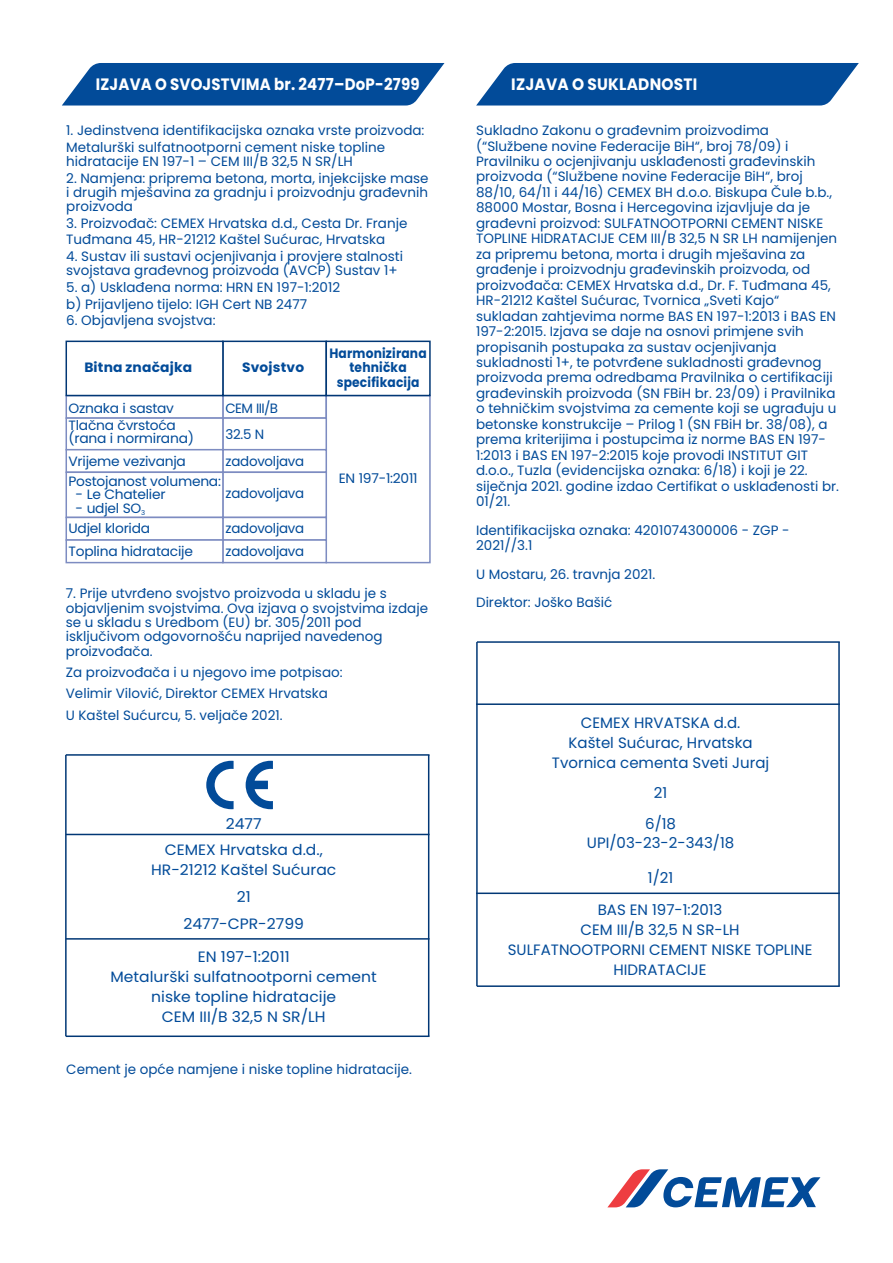
<style>
.page{position:relative;width:893px;height:1263px;background:#fff}
.page>*{position:absolute;margin:0;border:0;box-sizing:border-box;transform-origin:0 0}
.t1{font:700 16.5px "Poppins";letter-spacing:.015em;color:#fff;scale:.91 1}
.t2{font:700 16.5px "Poppins";letter-spacing:.015em;color:#fff;scale:.93 1}
.t3{font:15px/20px "Poppins";color:#024b99;text-align:center}
.t4{font:15px/20px "Poppins";color:#024b99;text-align:center;scale:1.04 1}
.t5{font:13.5px/15.5px "Poppins";color:#024b99}
.t6{font:13.5px/13.2px "Poppins";letter-spacing:-.02em;color:#024b99}
.t7{font:700 13.5px/14.5px "Poppins";letter-spacing:.015em;color:#024b99;text-align:center;scale:.91 1}
.t8{font:700 13.5px "Poppins";letter-spacing:.015em;color:#024b99}
</style>
<div class="page">
<hr style="left:477px;top:641px;width:363px;height:2px;background:#013775">
<hr style="left:476px;top:642px;width:2px;height:344px;background:#013775">
<hr style="left:838px;top:642px;width:2px;height:344px;background:#013775">
<hr style="left:476px;top:703px;width:364px;height:2px;background:#013775">
<hr style="left:476px;top:892px;width:364px;height:2px;background:#013775">
<hr style="left:477px;top:985px;width:363px;height:2px;background:#013775">
<hr style="left:66px;top:754px;width:363px;height:2px;background:#013775">
<hr style="left:66px;top:834px;width:363px;height:1px;background:#013775">
<hr style="left:65px;top:755px;width:2px;height:281px;background:#013775">
<hr style="left:428px;top:755px;width:1px;height:281px;background:#013775">
<hr style="left:66px;top:938px;width:363px;height:2px;background:#013775">
<hr style="left:66px;top:1035px;width:363px;height:2px;background:#013775">
<svg style="left:206px;top:761px;width:67px;height:48px"></svg>
<svg style="left:62px;top:63px;width:382px;height:43px;background:#195ba2"></svg>
<svg style="left:608px;top:1169px;width:212px;height:38px"></svg>
<svg style="left:476px;top:63px;width:383px;height:43px;background:#1a5ca2"></svg>
<div style="left:222px;top:395px;width:105px;height:24px;background:#fff;border:2px solid #7d8cc1"></div>
<div style="left:66px;top:395px;width:158px;height:24px;background:#fff;border:2px solid #7d8cc1"></div>
<div style="left:325px;top:395px;width:106px;height:168px;background:#fff;border:2px solid #7d8cc1"></div>
<div style="left:222px;top:417px;width:105px;height:33px;background:#fff;border:2px solid #7d8cc1"></div>
<div style="left:66px;top:417px;width:158px;height:33px;background:#fff;border:2px solid #7d8cc1"></div>
<div style="left:222px;top:449px;width:105px;height:24px;background:#fff;border:2px solid #7d8cc1"></div>
<div style="left:66px;top:449px;width:158px;height:24px;background:#fff;border:2px solid #7d8cc1"></div>
<div style="left:222px;top:471px;width:105px;height:47px;background:#fff;border:2px solid #7d8cc1"></div>
<div style="left:66px;top:471px;width:158px;height:47px;background:#fff;border:2px solid #7d8cc1"></div>
<div style="left:222px;top:517px;width:105px;height:24px;background:#fff;border:2px solid #7d8cc1"></div>
<div style="left:66px;top:517px;width:158px;height:24px;background:#fff;border:2px solid #7d8cc1"></div>
<div style="left:222px;top:539px;width:105px;height:24px;background:#fff;border:2px solid #7d8cc1"></div>
<div style="left:66px;top:539px;width:158px;height:24px;background:#fff;border:2px solid #7d8cc1"></div>
<div style="left:222px;top:341px;width:105px;height:55px;background:#fff;border:2px solid #013775"></div>
<div style="left:66px;top:341px;width:158px;height:55px;background:#fff;border:2px solid #013775"></div>
<div style="left:325px;top:341px;width:106px;height:55px;background:#fff;border:2px solid #013775"></div>
<p class="t1" style="left:96px;top:73px;width:357px">IZJAVA O SVOJSTVIMA br. 2477–DoP-2799</p>
<p class="t2" style="left:511px;top:73px;width:201px">IZJAVA O SUKLADNOSTI</p>
<p class="t5" style="left:66px;top:122px;width:360px;line-height:16.6px">1. Jedinstvena identifikacijska oznaka vrste proizvoda:<br>Metalurški sulfatnootporni cement niske topline</p>
<p class="t5" style="left:66px;top:154px;width:288px">hidratacije EN 197-1 – CEM III/B 32,5 N SR/LH</p>
<p class="t5" style="left:66px;top:171px;width:364px;line-height:14.2px;text-align:justify">2. Namjena: priprema betona, morta, injekcijske mase i drugih mješavina za gradnju i proizvodnju građevnih proizvoda</p>
<p class="t5" style="left:66px;top:215px;width:343px;line-height:16.6px">3. Proizvođač: CEMEX Hrvatska d.d., Cesta Dr. Franje<br>Tuđmana 45, HR-21212 Kaštel Sućurac, Hrvatska</p>
<p class="t5" style="left:66px;top:249px;width:338px;line-height:14.2px">4. Sustav ili sustavi ocjenjivanja i provjere stalnosti svojstava građevnog proizvoda (AVCP) Sustav 1+</p>
<p class="t5" style="left:66px;top:279px;width:275px;line-height:16.6px">5. a) Usklađena norma: HRN EN 197-1:2012 b) Prijavljeno tijelo: IGH Cert NB 2477</p>
<p class="t5" style="left:66px;top:313px;width:151px">6. Objavljena svojstva:</p>
<p class="t8" style="left:84px;top:358px;width:109px">Bitna značajka</p>
<p class="t6" style="left:69px;top:401px;width:107px">Oznaka i sastav</p>
<p class="t8" style="left:242px;top:358px;width:64px">Svojstvo</p>
<p class="t5" style="left:226px;top:400px;width:54px">CEM III/B</p>
<p class="t6" style="left:68px;top:419px;width:127px">Tlačna čvrstoća (rana i normirana)</p>
<p class="t5" style="left:226px;top:426px;width:40px">32.5 N</p>
<p class="t6" style="left:69px;top:454px;width:119px">Vrijeme vezivanja</p>
<p class="t6" style="left:226px;top:454px;width:80px">zadovoljava</p>
<p class="t6" style="left:226px;top:487px;width:80px">zadovoljava</p>
<p class="t6" style="left:69px;top:522px;width:83px">Udjel klorida</p>
<p class="t6" style="left:226px;top:522px;width:80px">zadovoljava</p>
<p class="t6" style="left:69px;top:545px;width:126px">Toplina hidratacije</p>
<p class="t6" style="left:226px;top:545px;width:80px">zadovoljava</p>
<p class="t6" style="left:69px;top:475px;width:154px">Postojanost volumena:</p>
<p class="t6" style="left:76px;top:488px;width:91px">- Le Chatelier</p>
<p class="t5" style="left:76px;top:500px;width:71px">- udjel SO<sub>3</sub></p>
<p class="t7" style="left:329px;top:345px;width:108px">Harmonizirana tehnička specifikacija</p>
<p class="t6" style="left:339px;top:472px;width:80px">EN 197-1:2011</p>
<p class="t5" style="left:66px;top:587px;width:364px;line-height:14.2px">7. Prije utvrđeno svojstvo proizvoda u skladu je s objavljenim svojstvima. Ova izjava o svojstvima izdaje se u skladu s Uredbom (EU) br. 305/2011 pod isključivom odgovornošću naprijed navedenog proizvođača.</p>
<p class="t5" style="left:66px;top:661px;width:278px;line-height:21.5px">Za proizvođača i u njegovo ime potpisao:<br>Velimir Vilović, Direktor CEMEX Hrvatska<br>U Kaštel Sućurcu, 5. veljače 2021.</p>
<p class="t4" style="left:226px;top:814px;width:36px">2477</p>
<p class="t4" style="left:151px;top:840px;width:180px">CEMEX Hrvatska d.d.,<br>HR-21212 Kaštel Sućurac</p>
<p class="t4" style="left:184px;top:883px;width:117px;line-height:27.2px">21<br>2477-CPR-2799</p>
<p class="t4" style="left:111px;top:947px;width:258px">EN 197-1:2011<br>Metalurški sulfatnootporni cement niske topline hidratacije<br>CEM III/B 32,5 N SR/LH</p>
<p class="t5" style="left:66px;top:1061px;width:347px">Cement je opće namjene i niske topline hidratacije.</p>
<p class="t5" style="left:476px;top:123px;width:364px">Sukladno Zakonu o građevnim proizvodima (“Službene novine Federacije BiH“, broj 78/09) i Pravilniku o ocjenjivanju usklađenosti građevinskih proizvoda (“Službene novine Federacije BiH“, broj 88/10, 64/11 i 44/16) CEMEX BH d.o.o. Biskupa Čule b.b., 88000 Mostar, Bosna i Hercegovina izjavljuje da je građevni proizvod: SULFATNOOTPORNI CEMENT NISKE TOPLINE HIDRATACIJE CEM III/B 32,5 N SR LH namijenjen za pripremu betona, morta i drugih mješavina za građenje i proizvodnju građevinskih proizvoda, od proizvođača: CEMEX Hrvatska d.d., Dr. F. Tuđmana 45, HR-21212 Kaštel Sućurac, Tvornica „Sveti Kajo“ sukladan zahtjevima norme BAS EN 197-1:2013 i BAS EN 197-2:2015. Izjava se daje na osnovi primjene svih propisanih postupaka za sustav ocjenjivanja sukladnosti 1+, te potvrđene sukladnosti građevnog proizvoda prema odredbama Pravilnika o certifikaciji građevinskih proizvoda (SN FBiH br. 23/09) i Pravilnika o tehničkim svojstvima za cemente koji se ugrađuju u betonske konstrukcije – Prilog 1 (SN FBiH br. 38/08), a prema kriterijima i postupcima iz norme BAS EN 197- 1:2013 i BAS EN 197-2:2015 koje provodi INSTITUT GIT d.o.o., Tuzla (evidencijska oznaka: 6/18) i koji je 22. siječnja 2021. godine izdao Certifikat o usklađenosti br.<br>01/21.</p>
<p class="t5" style="left:476px;top:522px;width:315px">Identifikacijska oznaka: 4201074300006 - ZGP -<br>2021//3.1</p>
<p class="t5" style="left:476px;top:560px;width:181px;line-height:28.5px">U Mostaru, 26. travnja 2021.<br>Direktor : Joško Bašić</p>
<p class="t3" style="left:552px;top:712px;width:219px">CEMEX HRVATSKA d.d.<br>Kaštel Sućurac, Hrvatska<br>Tvornica cementa Sveti Juraj</p>
<p class="t3" style="left:645px;top:777px;width:32px;line-height:30.9px">21<br>6/18</p>
<p class="t3" style="left:587px;top:833px;width:149px">UPI/03-23-2-343/18</p>
<p class="t3" style="left:648px;top:868px;width:27px">1/21</p>
<p class="t3" style="left:508px;top:900px;width:306px">BAS EN 197-1:2013<br>CEM III/B 32,5 N SR-LH<br>SULFATNOOTPORNI CEMENT NISKE TOPLINE<br>HIDRATACIJE</p>
</div>
